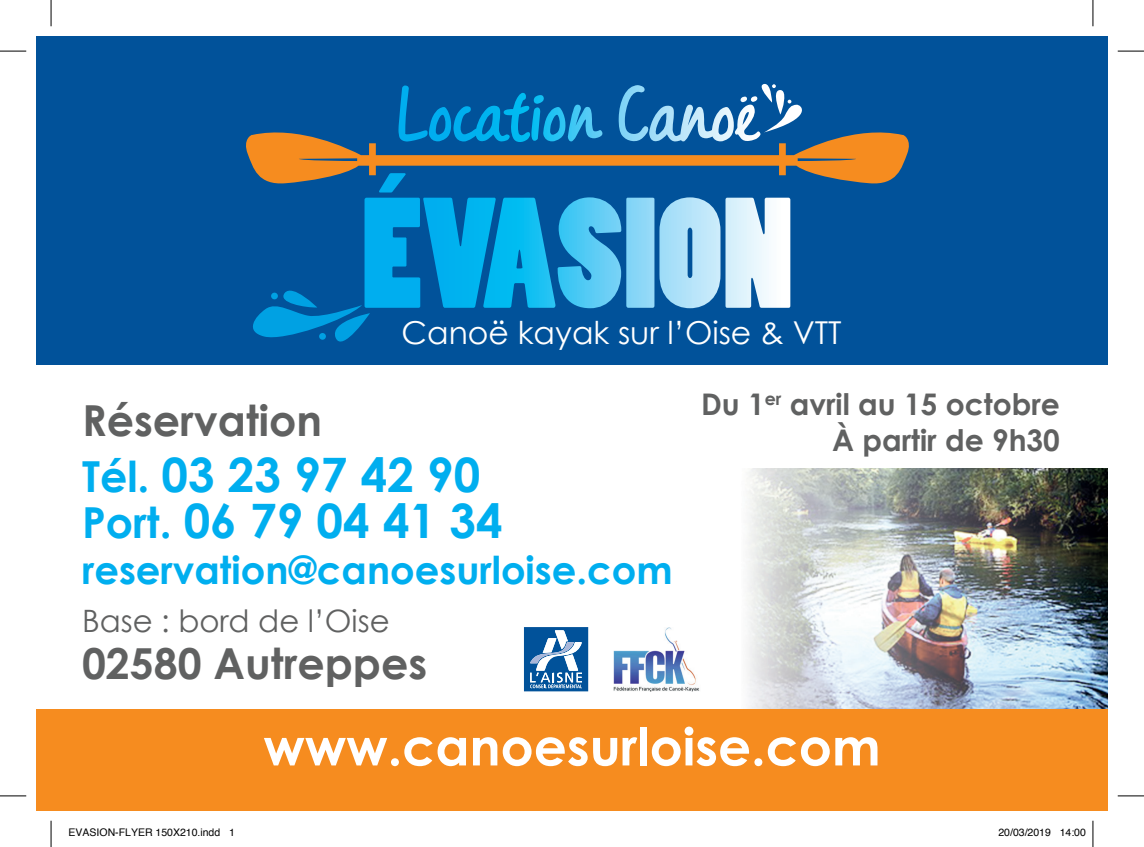
<style>
.page{position:relative;width:1144px;height:847px;background:#fff}
.page>*{position:absolute;margin:0;border:0;box-sizing:border-box;transform-origin:0 0}
.t1{font:700 51.8px "Century Gothic";color:#fff}
.t2{font:700 47.43px/46.2px "Century Gothic";color:#00aeef}
.t3{font:700 42.7px "Century Gothic";color:#606161}
.t4{font:700 38.5px "Century Gothic";color:#00aeef}
.t5{font:31.5px "Century Gothic";color:#fff}
.t6{font:30.8px "Century Gothic";color:#606161}
.t7{font:700 29.75px/35.7px "Century Gothic";color:#606161;text-align:right}
.t8{font:10.5px "Helvetica";color:#000}
.s1{font-size:42.7px}
</style>
<div class="page">
<div style="left:36px;top:36px;width:1072px;height:329px;background:#01529a"></div>
<svg style="left:364px;top:185px;width:426px;height:123px"></svg>
<svg style="left:246px;top:132px;width:663px;height:53px"></svg>
<svg style="left:398px;top:84px;width:417px;height:58px"></svg>
<svg style="left:253px;top:283px;width:117px;height:59px"></svg>
<div style="left:271px;top:292px;width:7px;height:7px;background:#00a1e3;border-radius:50%"></div>
<div style="left:319px;top:333px;width:7px;height:6px;background:#00a1e3;border-radius:50%"></div>
<img style="left:747px;top:468px;width:361px;height:240px">
<div style="left:36px;top:708px;width:1072px;height:102px;background:#f68c1f"></div>
<svg style="left:524px;top:627px;width:64px;height:64px"></svg>
<img style="left:613px;top:627px;width:87px;height:64px">
<svg style="left:0;top:51px;width:26px;height:1px"></svg>
<svg style="left:1118px;top:51px;width:26px;height:1px"></svg>
<svg style="left:0;top:795px;width:26px;height:1px"></svg>
<svg style="left:1118px;top:795px;width:26px;height:1px"></svg>
<svg style="left:51px;top:0;width:1px;height:26px"></svg>
<svg style="left:51px;top:820px;width:1px;height:26px"></svg>
<svg style="left:1092px;top:0;width:1px;height:26px"></svg>
<svg style="left:1092px;top:820px;width:1px;height:26px"></svg>
<h3 class="t5" style="left:402px;top:313px;width:441px">Canoë kayak sur l’Oise &amp; VTT</h3>
<h3 class="t3" style="left:82px;top:393px;width:242px">Réservation</h3>
<h2 class="t2" style="left:82px;top:450px;width:422px"><span class="s1">Tél.</span> 03 23 97 42 90<br><span class="s1">Port.</span> 06 79 04 41 34</h2>
<h3 class="t4" style="left:82px;top:545px;width:592px">reservation@canoesurloise.com</h3>
<h3 class="t6" style="left:82px;top:602px;width:309px">Base : bord de l’Oise</h3>
<h3 class="t3" style="left:82px;top:636px;width:347px">02580 Autreppes</h3>
<h3 class="t7" style="left:701px;top:385px;width:360px">Du 1<sup>er</sup> avril au 15 octobre<br>À partir de 9h30</h3>
<h1 class="t1" style="left:263px;top:713px;width:619px">www.canoesurloise.com</h1>
<p class="t8" style="left:69px;top:824px;width:168px">EVASION-FLYER 150X210.indd 1</p>
<p class="t8" style="left:998px;top:824px;width:89px">20/03/2019 14:00</p>
</div>
